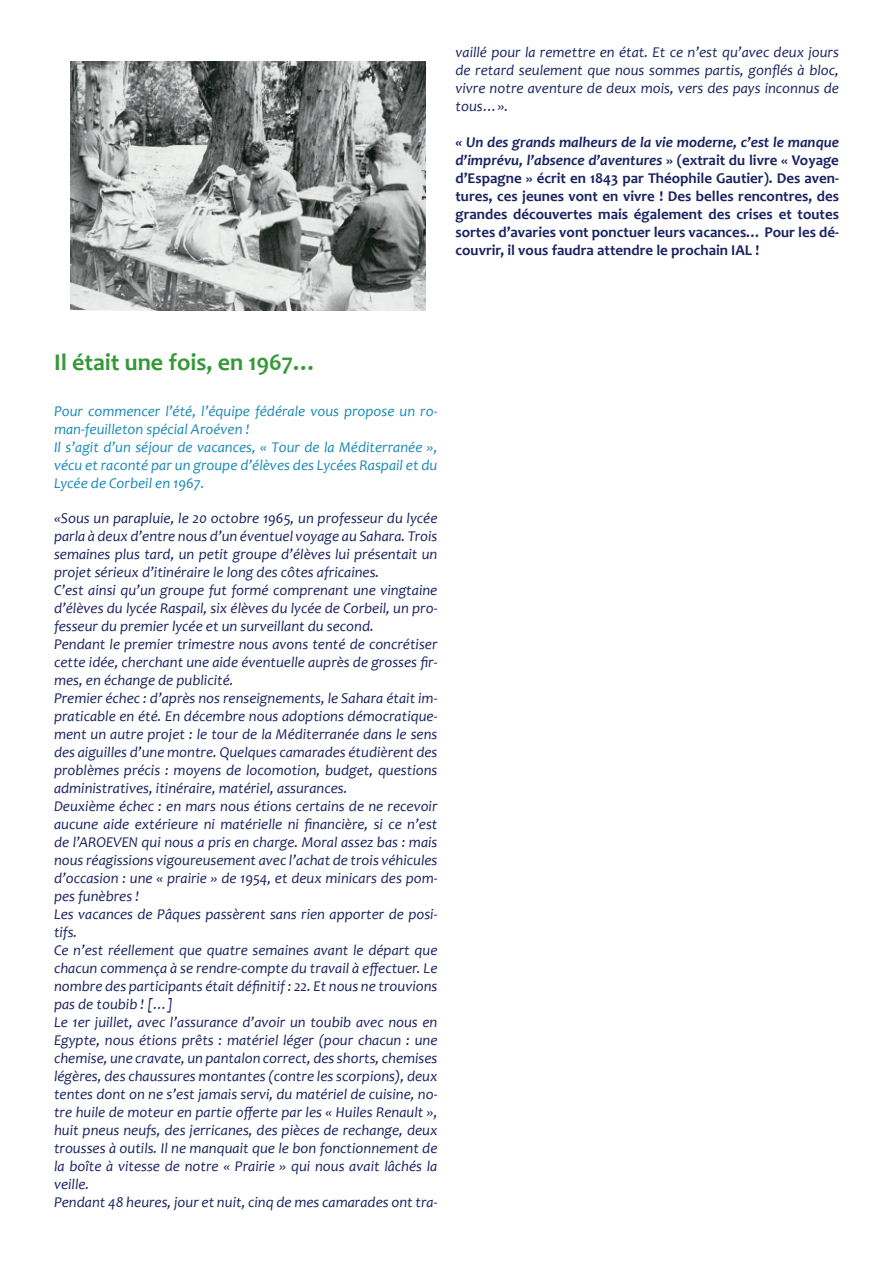
<style>
.page{position:relative;width:893px;height:1263px;background:#fff}
.page>*{position:absolute;margin:0;border:0;box-sizing:border-box;transform-origin:0 0}
.t1{font:700 24px "Candara";color:#359938}
.t2{font:italic 15px/18px "Candara";color:#1a2361;text-align:justify}
.t3{font:700 15px/18px "Candara";color:#1a2361;text-align:justify}
.t4{font:italic 15px/18px "Candara";color:#1a8ab7}
.s1{font-style:italic}
</style>
<div class="page">
<img style="left:70px;top:61px;width:355px;height:249px">
<p class="t2" style="left:455px;top:43px;width:385px">vaillé pour la remettre en état. Et ce n’est qu’avec deux jours de retard seulement que nous sommes partis, gonflés à bloc, vivre notre aventure de deux mois, vers des pays inconnus de tous…».</p>
<p class="t3" style="left:455px;top:133px;width:385px"><span class="s1">« Un des grands malheurs de la vie moderne, c’est le manque d’imprévu, l’absence d’aventures</span> » (extrait du livre « Voyage d’Espagne » écrit en 1843 par Théophile Gautier). Des aven&shy;tures, ces jeunes vont en vivre ! Des belles rencontres, des grandes découvertes mais également des crises et toutes sortes d’avaries vont ponctuer leurs vacances… Pour les dé&shy;couvrir, il vous faudra attendre le prochain IAL !</p>
<p class="t1" style="left:54px;top:347px;width:265px">Il était une fois, en 1967…</p>
<p class="t4" style="left:54px;top:402px;width:385px">Pour commencer l’été, l’équipe fédérale vous propose un ro&shy;man-feuilleton spécial Aroéven !</p>
<p class="t4" style="left:54px;top:438px;width:385px;text-align:justify">Il s’agit d’un séjour de vacances, « Tour de la Méditerranée », vécu et raconté par un groupe d’élèves des Lycées Raspail et du Lycée de Corbeil en 1967.</p>
<p class="t2" style="left:54px;top:508px;width:385px">«Sous un parapluie, le 20 octobre 1965, un professeur du lycée parla à deux d’entre nous d’un éventuel voyage au Sahara. Trois semaines plus tard, un petit groupe d’élèves lui présentait un projet sérieux d’itinéraire le long des côtes africaines.</p>
<p class="t2" style="left:54px;top:580px;width:385px">C’est ainsi qu’un groupe fut formé comprenant une vingtaine d’élèves du lycée Raspail, six élèves du lycée de Corbeil, un pro&shy;fesseur du premier lycée et un surveillant du second.</p>
<p class="t2" style="left:54px;top:634px;width:385px">Pendant le premier trimestre nous avons tenté de concrétiser cette idée, cherchant une aide éventuelle auprès de grosses fir&shy;mes, en échange de publicité.</p>
<p class="t2" style="left:54px;top:688px;width:385px">Premier échec : d’après nos renseignements, le Sahara était im&shy;praticable en été. En décembre nous adoptions démocratique&shy;ment un autre projet : le tour de la Méditerranée dans le sens des aiguilles d’une montre. Quelques camarades étudièrent des problèmes précis : moyens de locomotion, budget, questions administratives, itinéraire, matériel, assurances.</p>
<p class="t2" style="left:54px;top:796px;width:385px">Deuxième échec : en mars nous étions certains de ne recevoir aucune aide extérieure ni matérielle ni financière, si ce n’est de l’AROEVEN qui nous a pris en charge. Moral assez bas : mais nous réagissions vigoureusement avec l’achat de trois véhicules d’occasion : une « prairie » de 1954, et deux minicars des pom&shy;pes funèbres !</p>
<p class="t2" style="left:54px;top:904px;width:385px">Les vacances de Pâques passèrent sans rien apporter de posi&shy;tifs.</p>
<p class="t2" style="left:54px;top:940px;width:385px">Ce n’est réellement que quatre semaines avant le départ que chacun commença à se rendre-compte du travail à effectuer. Le nombre des participants était définitif : 22. Et nous ne trouvions pas de toubib ! […]</p>
<p class="t2" style="left:54px;top:1012px;width:385px">Le 1er juillet, avec l’assurance d’avoir un toubib avec nous en Egypte, nous étions prêts : matériel léger (pour chacun : une chemise, une cravate, un pantalon correct, des shorts, chemises légères, des chaussures montantes (contre les scorpions), deux tentes dont on ne s’est jamais servi, du matériel de cuisine, no&shy;tre huile de moteur en partie offerte par les « Huiles Renault », huit pneus neufs, des jerricanes, des pièces de rechange, deux trousses à outils. Il ne manquait que le bon fonctionnement de la boîte à vitesse de notre « Prairie » qui nous avait lâchés la veille.</p>
<p class="t2" style="left:54px;top:1192px;width:385px">Pendant 48 heures, jour et nuit, cinq de mes camarades ont tra-</p>
</div>
